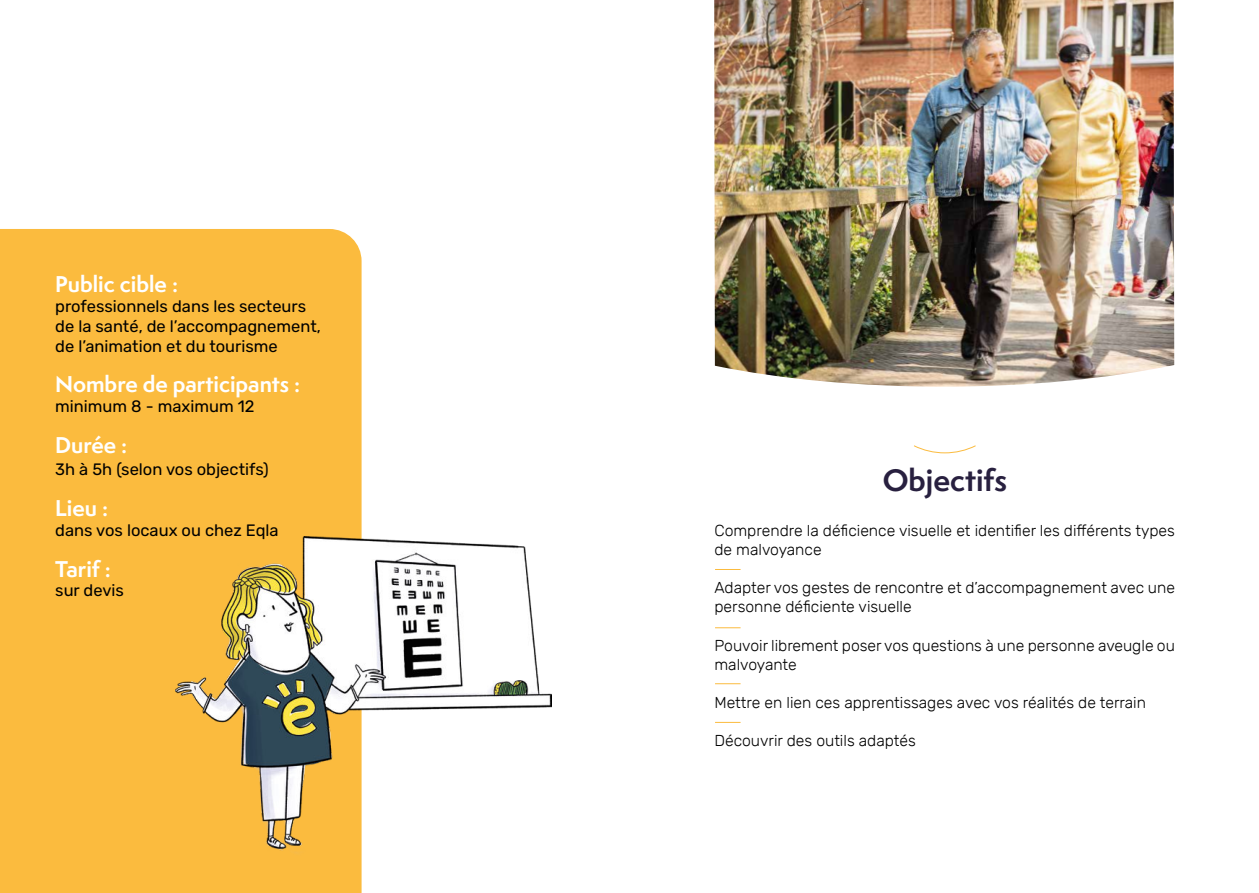
<style>
.page{position:relative;width:1259px;height:893px;background:#fff}
.page>*{position:absolute;margin:0;border:0;box-sizing:border-box;transform-origin:0 0}
.t1{font:700 28.5px "Semplicita Pro";color:#28203f}
.t2{font:700 21px "Semplicita Pro";color:#fff}
.t3{font:16.5px/19.8px "Rubik";color:#000}
.t4{font:300 15.75px/18.9px "Rubik";color:#000}
</style>
<div class="page">
<div style="left:0;top:229px;width:361px;height:664px;background:#fbbb3e"></div>
<img style="left:714px;top:0;width:460px;height:387px">
<svg style="left:914px;top:445px;width:62px;height:9px"></svg>
<svg style="left:715px;top:569px;width:25px;height:1px"></svg>
<svg style="left:715px;top:627px;width:25px;height:1px"></svg>
<svg style="left:715px;top:683px;width:25px;height:1px"></svg>
<svg style="left:715px;top:722px;width:25px;height:1px"></svg>
<img style="left:175px;top:537px;width:376px;height:322px">
<h2 class="t2" style="left:55px;top:275px;width:124px">Public cible :</h2>
<p class="t3" style="left:55px;top:298px;width:267px">professionnels dans les secteurs de la santé, de l’accompagnement, de l’animation et du tourisme</p>
<h2 class="t2" style="left:55px;top:375px;width:247px">Nombre de participants :</h2>
<p class="t3" style="left:55px;top:398px;width:201px">minimum 8 - maximum 12</p>
<h2 class="t2" style="left:55px;top:436px;width:73px">Durée :</h2>
<p class="t3" style="left:55px;top:461px;width:215px">3h à 5h (selon vos objectifs)</p>
<h2 class="t2" style="left:55px;top:499px;width:54px">Lieu :</h2>
<p class="t3" style="left:55px;top:521px;width:225px">dans vos locaux ou chez Eqla</p>
<h2 class="t2" style="left:55px;top:559px;width:57px">Tarif :</h2>
<p class="t3" style="left:55px;top:582px;width:70px">sur devis</p>
<h1 class="t1" style="left:883px;top:467px;width:126px">Objectifs</h1>
<p class="t4" style="left:714px;top:521px;width:462px">Comprendre la déficience visuelle et identifier les différents types de malvoyance</p>
<p class="t4" style="left:714px;top:580px;width:462px">Adapter vos gestes de rencontre et d’accompagnement avec une personne déficiente visuelle</p>
<p class="t4" style="left:714px;top:637px;width:462px">Pouvoir librement poser vos questions à une personne aveugle ou malvoyante</p>
<p class="t4" style="left:714px;top:694px;width:433px">Mettre en lien ces apprentissages avec vos réalités de terrain</p>
<p class="t4" style="left:714px;top:733px;width:203px">Découvrir des outils adaptés</p>
</div>
